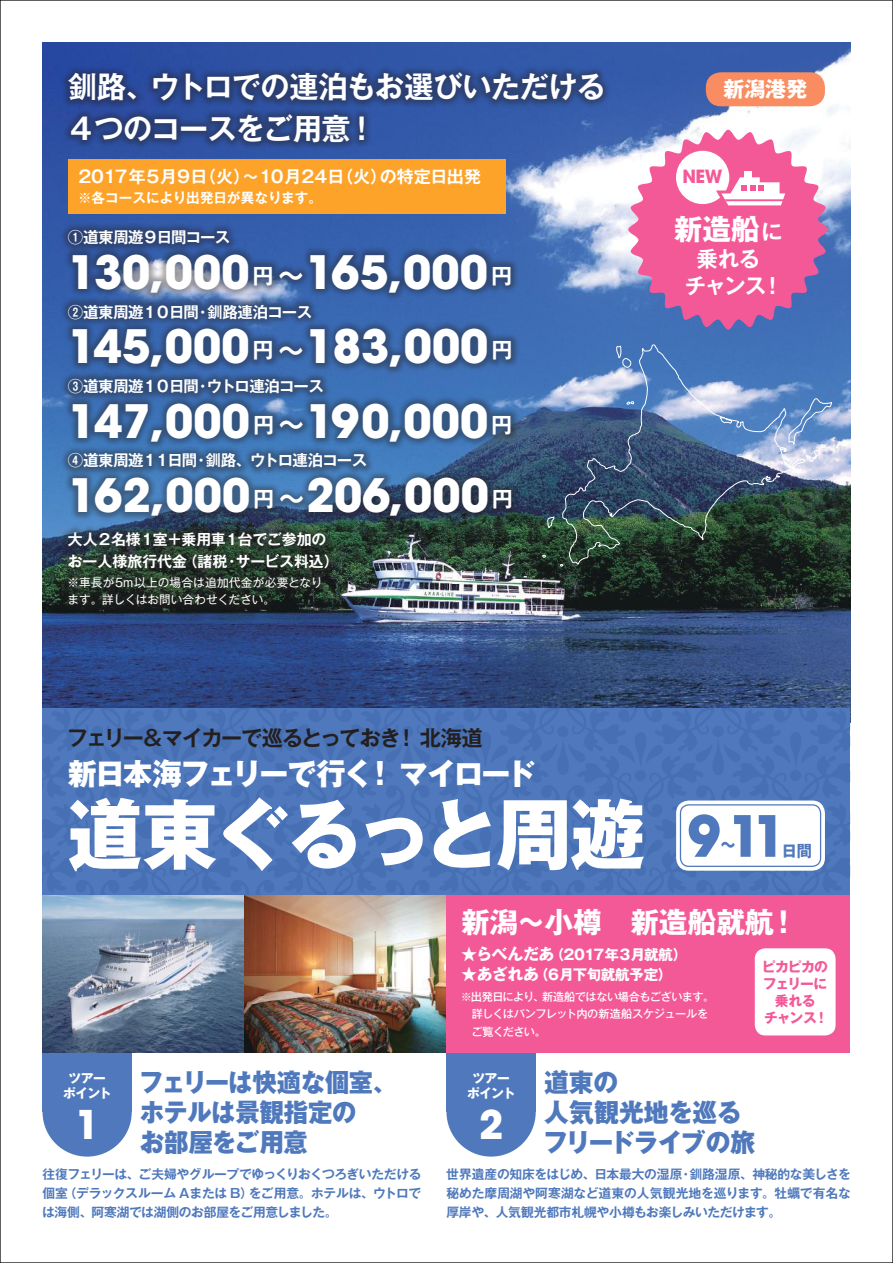
<style>
.page{position:relative;width:893px;height:1263px;background:#fff}
.page>*{position:absolute;margin:0;border:0;box-sizing:border-box;transform-origin:0 0}
.t1{font:800 76.5px "Gothic MB101 Pro";letter-spacing:-.04em;color:#fff}
.t2{font:700 56.4px "ITC Avant Garde Std";color:#4f79bc;scale:.95 1}
.t3{font:700 45.75px "ITC Avant Garde Std";color:#fff}
.t4{font:700 39.3px "ITC Avant Garde Std";color:#fff}
.t5{font:700 29.7px/41.4px "Gothic MB101 Pro De";letter-spacing:-.02em;color:#fff}
.t6{font:800 29.7px "Gothic MB101 Pro";letter-spacing:-.055em;color:#fff}
.t7{font:700 28.65px "Gothic MB101 Pro";color:#fff}
.t8{font:800 25.5px/29.7px "Gothic MB101 Pro";letter-spacing:-.01em;color:#4f79bc;scale:.95 1}
.t9{font:800 25.5px/29.7px "Gothic MB101 Pro";letter-spacing:-.01em;color:#4f79bc}
.t10{font:700 21.6px "Gothic MB101 Pro De";letter-spacing:-.035em;color:#fff}
.t11{font:700 21.3px "Gothic MB101 Pro De";letter-spacing:-.075em;color:#241f1f}
.t12{font:700 21.3px "Gothic MB101 Pro De";color:#fff}
.t13{font:700 21.3px "Gothic MB101 Pro";color:#fff}
.t14{font:700 19.2px "Gothic MB101 Pro";color:#4f79bc;scale:.9 1}
.t15{font:700 18px "ITC Avant Garde Std";color:#f45997}
.t16{font:700 16.95px "Gothic MB101 Pro De";letter-spacing:.005em;color:#fff}
.t17{font:700 15.9px "Gothic MB101 Pro";letter-spacing:-.025em;color:#fff}
.t18{font:700 15.9px "Gothic MB101 Pro";color:#4f79bc;scale:.95 1}
.t19{font:700 15.45px "Gothic MB101 Pro De";letter-spacing:-.045em;color:#fff}
.t20{font:700 15.45px "Gothic MB101 Pro De";letter-spacing:-.025em;color:#fff}
.t21{font:700 14.85px/22.4px "Gothic MB101 Pro De";letter-spacing:-.01em;color:#fff}
.t22{font:700 14.4px "Gothic MB101 Pro";letter-spacing:-.01em;color:#fff}
.t23{font:700 13.8px "Gothic MB101 Pro De";color:#fff}
.t24{font:700 13.8px "Gothic MB101 Pro";letter-spacing:-.05em;color:#f45997}
.t25{font:700 12.75px/19.2px "Gothic MB101 Pro De";letter-spacing:-.015em;color:#4f79bc}
.t26{font:700 12.75px/14.9px "Gothic MB101 Pro";letter-spacing:-.04em;color:#fff;text-align:center}
.t27{font:11.7px/17.5px "Gothic MB101 Pro";letter-spacing:.005em;color:#fff}
.t28{font:500 11.1px/17.5px "Gothic MB101 Pro";letter-spacing:-.04em;color:#fff}
.s1{font-family:"Gothic MB101 Pro De";font-size:21.6px}
</style>
<div class="page">
<img style="left:43px;top:43px;width:807px;height:665px">
<div style="left:60px;top:221px;width:460px;height:393px;background:#241f1f;opacity:.4"></div>
<svg style="left:43px;top:708px;width:807px;height:187px;background:#4b75b8"></svg>
<div style="left:60px;top:64px;width:551px;height:87px;background:#241f1f;opacity:.4"></div>
<div style="left:43px;top:1052px;width:89px;height:60px;background:#4f79bc"></div>
<div style="left:43px;top:1067px;width:89px;height:89px;background:#4f79bc;border-radius:50%"></div>
<div style="left:446px;top:1052px;width:90px;height:60px;background:#4f79bc"></div>
<div style="left:446px;top:1067px;width:90px;height:89px;background:#4f79bc;border-radius:50%"></div>
<div style="left:676px;top:800px;width:149px;height:71px;background:#fff;border-radius:13px"></div>
<div style="left:680px;top:804px;width:141px;height:63px;border:1px solid #4f79bc;border-radius:9px"></div>
<div style="left:706px;top:72px;width:119px;height:34px;background:#f98d61;border-radius:15px"></div>
<div style="left:68px;top:159px;width:438px;height:55px;background:#fda32a"></div>
<img style="left:542px;top:344px;width:291px;height:223px">
<svg style="left:628px;top:130px;width:200px;height:200px"></svg>
<img style="left:43px;top:895px;width:201px;height:157px">
<img style="left:244px;top:895px;width:202px;height:157px">
<div style="left:446px;top:895px;width:404px;height:157px;background:#f45997"></div>
<div style="left:755px;top:948px;width:81px;height:87px;background:#fff;border-radius:11px"></div>
<h3 class="t5" style="left:150px;top:63px;width:457px">ウトロでの連泊もお選びいただける</h3>
<h3 class="t5" style="left:67px;top:63px;width:311px">釧路、<br>４つのコースをご用意!</h3>
<h3 class="t16" style="left:78px;top:162px;width:310px">2017年5月9 （日火）～ 10月24 （日火）</h3>
<p class="t23" style="left:78px;top:186px;width:245px">※各コースにより出発日が異なります。</p>
<h3 class="t16" style="left:380px;top:162px;width:103px">の特定日出発</h3>
<p class="t19" style="left:68px;top:224px;width:164px">①道東周遊９日間コース</p>
<h3 class="t3" style="left:68px;top:242px;width:183px">130,000</h3>
<h3 class="t12" style="left:253px;top:258px;width:23px">円</h3>
<h3 class="t5" style="left:276px;top:252px;width:31px">〜</h3>
<h3 class="t3" style="left:306px;top:242px;width:184px">165,000</h3>
<h3 class="t12" style="left:491px;top:258px;width:23px">円</h3>
<p class="t19" style="left:68px;top:299px;width:132px">②道東周遊１０日間</p>
<p class="t19" style="left:207px;top:299px;width:106px">釧路連泊コース</p>
<p class="t19" style="left:195px;top:299px;width:17px">・</p>
<h3 class="t3" style="left:68px;top:317px;width:183px">145,000</h3>
<h3 class="t12" style="left:253px;top:333px;width:23px">円</h3>
<h3 class="t5" style="left:276px;top:326px;width:31px">〜</h3>
<h3 class="t3" style="left:306px;top:317px;width:184px">183,000</h3>
<h3 class="t12" style="left:491px;top:333px;width:23px">円</h3>
<p class="t19" style="left:68px;top:373px;width:132px">③道東周遊１０日間</p>
<p class="t19" style="left:207px;top:373px;width:119px">ウトロ連泊コース</p>
<p class="t19" style="left:195px;top:373px;width:17px">・</p>
<h3 class="t3" style="left:68px;top:391px;width:184px">147,000</h3>
<h3 class="t12" style="left:253px;top:407px;width:23px">円</h3>
<h3 class="t5" style="left:276px;top:400px;width:31px">〜</h3>
<h3 class="t3" style="left:306px;top:391px;width:184px">190,000</h3>
<h3 class="t12" style="left:491px;top:407px;width:23px">円</h3>
<p class="t20" style="left:68px;top:448px;width:104px">④道東周遊１１</p>
<p class="t19" style="left:206px;top:448px;width:163px">釧路、ウトロ連泊コース</p>
<p class="t19" style="left:167px;top:448px;width:31px">日間</p>
<p class="t19" style="left:194px;top:448px;width:17px">・</p>
<h3 class="t3" style="left:68px;top:466px;width:184px">162,000</h3>
<h3 class="t3" style="left:306px;top:466px;width:184px">206,000</h3>
<h3 class="t12" style="left:253px;top:481px;width:23px">円</h3>
<h3 class="t12" style="left:492px;top:481px;width:23px">円</h3>
<h3 class="t5" style="left:277px;top:475px;width:31px">〜</h3>
<p class="t21" style="left:236px;top:526px;width:104px;text-indent:-168px">大人２名様１室＋乗用車１台でご参加のサービス料込(</p>
<p class="t21" style="left:183px;top:548px;width:46px">（諸税</p>
<p class="t21" style="left:68px;top:548px;width:121px">お一人様旅行代金</p>
<p class="t27" style="left:68px;top:572px;width:256px">※車長が5m以上の場合は追加代金が必要となります。詳しくはお問い合わせください。</p>
<p class="t21" style="left:224px;top:548px;width:16px">・</p>
<h3 class="t13" style="left:723px;top:72px;width:86px">新潟港発</h3>
<h3 class="t15" style="left:682px;top:165px;width:42px">NEW</h3>
<h3 class="t7" style="left:674px;top:206px;width:110px">新造船<span class="s1">に</span></h3>
<h3 class="t10" style="left:697px;top:241px;width:65px">乗れる</h3>
<h3 class="t10" style="left:762px;top:268px;width:23px">!</h3>
<h3 class="t10" style="left:685px;top:268px;width:83px">チャンス</h3>
<h3 class="t11" style="left:396px;top:720px;width:88px">！北海道</h3>
<h3 class="t11" style="left:67px;top:720px;width:335px">フェリー＆マイカーで巡るとっておき</h3>
<h3 class="t6" style="left:68px;top:749px;width:307px">新日本海フェリーで行く</h3>
<h3 class="t6" style="left:365px;top:749px;width:172px">！マイロード</h3>
<h1 class="t1" style="left:67px;top:770px;width:579px">道東ぐるっと周遊</h1>
<h2 class="t2" style="left:688px;top:799px;width:105px">911</h2>
<h3 class="t14" style="left:719px;top:829px;width:21px">〜</h3>
<p class="t18" style="left:782px;top:837px;width:33px">日間</p>
<p class="t26" style="left:63px;top:1069px;width:50px">ツアーポイント</p>
<h3 class="t4" style="left:76px;top:1099px;width:26px">1</h3>
<h3 class="t8" style="left:139px;top:1064px;width:273px">フェリーは快適な個室、ホテルは景観指定の<br>お部屋をご用意</h3>
<p class="t25" style="left:43px;top:1162px;width:380px;text-align:right">往復フェリーは、ご夫婦やグループでゆっくりおくつろぎいただけるをご用意。ホテルは、ウトロで</p>
<p class="t25" style="left:64px;top:1182px;width:191px">（デラックスルーム Aまたは B）</p>
<p class="t25" style="left:42px;top:1182px;width:297px">個室<br>は海側、阿寒湖では湖側のお部屋をご用意しました。</p>
<h3 class="t7" style="left:461px;top:898px;width:314px">新潟～小樽　新造船就航</h3>
<p class="t22" style="left:550px;top:942px;width:139px">（2017年3月就航(</p>
<h3 class="t7" style="left:769px;top:898px;width:30px">!</h3>
<p class="t17" style="left:461px;top:941px;width:95px">★らべんだあ</p>
<p class="t22" style="left:534px;top:962px;width:139px">（6月下旬就航予定(</p>
<p class="t24" style="left:762px;top:955px;width:68px">ピカピカの</p>
<p class="t24" style="left:763px;top:972px;width:66px">フェリーに</p>
<p class="t24" style="left:775px;top:989px;width:42px">乗れる</p>
<p class="t24" style="left:814px;top:1006px;width:15px">!</p>
<p class="t17" style="left:461px;top:961px;width:79px">★あざれあ</p>
<p class="t28" style="left:542px;top:986px;width:174px">新造船ではない場合もございます。</p>
<p class="t28" style="left:471px;top:986px;width:238px;text-indent:-11px">※出発日により、<br>詳しくはパンフレット内の新造船スケジュールをご覧ください。</p>
<p class="t24" style="left:764px;top:1006px;width:54px">チャンス</p>
<p class="t26" style="left:467px;top:1069px;width:50px">ツアーポイント</p>
<h3 class="t4" style="left:479px;top:1099px;width:26px">2</h3>
<h3 class="t9" style="left:543px;top:1064px;width:214px">道東の<br>人気観光地を巡るフリードライブの旅</h3>
<p class="t25" style="left:689px;top:1162px;width:163px">釧路湿原、神秘的な美しさを</p>
<p class="t25" style="left:446px;top:1162px;width:406px">世界遺産の知床をはじめ、日本最大の湿原<br>秘めた摩周湖や阿寒湖など道東の人気観光地を巡ります。牡蠣で有名な厚岸や、人気観光都市札幌や小樽もお楽しみいただけます。</p>
<p class="t25" style="left:679px;top:1162px;width:14px">・</p>
</div>
